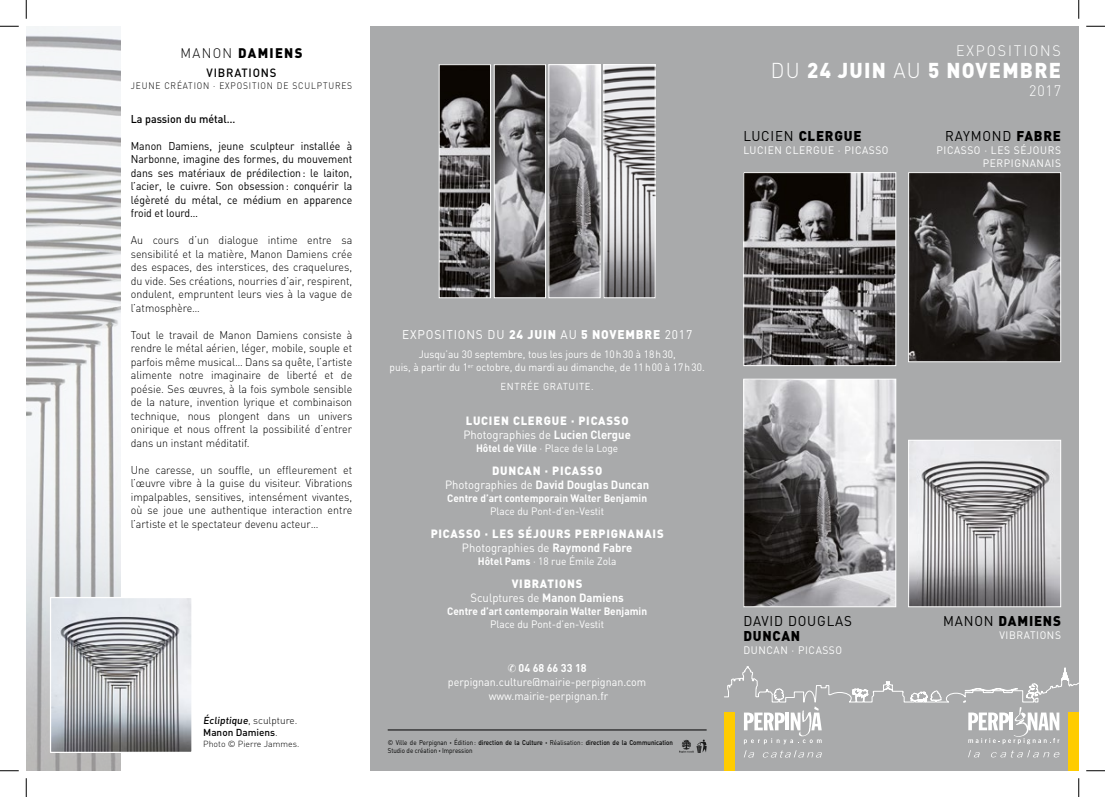
<style>
.page{position:relative;width:1105px;height:797px;background:#fff}
.page>*{position:absolute;margin:0;border:0;box-sizing:border-box;transform-origin:0 0}
.t1{font:900 21.25px "DIN";letter-spacing:.06em;color:#fff;scale:.95 1}
.t2{font:300 15px "DIN";letter-spacing:.13em;color:#fff;scale:.95 1}
.t3{font:900 14px "DIN";letter-spacing:.06em;color:#000;scale:.95 1}
.t4{font:14px "DIN";letter-spacing:.06em;color:#000;scale:.95 1}
.t5{font:900 13.75px "DIN";letter-spacing:.1em;color:#000;scale:.95 1}
.t6{font:12.5px "DIN";letter-spacing:.07em;color:#fff;scale:.95 1}
.t7{font:900 11.88px/14.4px "DIN";letter-spacing:.07em;color:#fff;scale:.95 1}
.t8{font:700 11.88px/14.4px "DIN";color:#fff;text-align:center;scale:.95 1}
.t9{font:11.88px/14.4px "DIN";color:#fff;text-align:center;scale:.95 1}
.t10{font:500 11.88px "DIN";letter-spacing:.07em;color:#000;scale:.95 1}
.t11{font:300 11.25px/13.5px "DIN";color:#000;text-align:justify;scale:.95 1}
.t12{font:11.25px/13.5px "DIN";color:#000;text-align:justify;scale:.93 1}
.t13{font:11.25px/13.8px "DIN";color:#fff;text-align:center;scale:.95 1}
.t14{font:500 11.25px "DIN";color:#000;scale:.95 1}
.t15{font:700 11.25px "DIN";color:#fff;scale:.95 1}
.t16{font:10.75px/12.9px "DIN";letter-spacing:.06em;color:#fff;text-align:right;scale:.95 1}
.t17{font:10.62px/13.8px "DIN";color:#fff;text-align:center;scale:.95 1}
.t18{font:700 10.62px "DIN";color:#fff;scale:.95 1}
.t19{font:500 10px/12px "DIN";color:#000}
.t20{font:10px "DIN";letter-spacing:.07em;color:#fff;scale:.95 1}
.t21{font:300 9.38px "DIN";letter-spacing:.1em;color:#000;scale:.9 1}
.t22{font:300 8.75px "DIN";color:#000}
.t23{font:6.88px/8.2px "DIN";color:#000;scale:.9 1}
.s1{font-weight:300}
.s2{font-weight:900}
.s3{font-weight:400}
.s4{font-weight:700}
.s5{font-weight:500}
</style>
<div class="page">
<div style="left:370px;top:26px;width:709px;height:744px;background:#a9aaab"></div>
<svg style="left:744px;top:750px;width:10px;height:7px"></svg>
<svg style="left:762px;top:750px;width:60px;height:7px"></svg>
<div style="left:724px;top:712px;width:11px;height:58px;background:#fc0"></div>
<svg style="left:724px;top:666px;width:355px;height:78px"></svg>
<svg style="left:968px;top:750px;width:12px;height:7px"></svg>
<svg style="left:991px;top:750px;width:69px;height:7px"></svg>
<div style="left:1068px;top:712px;width:11px;height:58px;background:#fc0"></div>
<hr style="left:388px;top:729px;width:319px;height:1px;background:#000">
<img style="left:745px;top:174px;width:149px;height:190px">
<div style="left:743px;top:172px;width:153px;height:194px;border:1px solid #fff"></div>
<img style="left:745px;top:381px;width:149px;height:224px">
<div style="left:743px;top:379px;width:153px;height:228px;border:1px solid #fff"></div>
<img style="left:910px;top:174px;width:149px;height:186px">
<div style="left:908px;top:172px;width:153px;height:190px;border:1px solid #fff"></div>
<img style="left:910px;top:442px;width:149px;height:163px">
<div style="left:908px;top:440px;width:153px;height:167px;border:1px solid #fff"></div>
<img style="left:26px;top:26px;width:94px;height:744px">
<img style="left:52px;top:599px;width:139px;height:152px">
<div style="left:50px;top:597px;width:143px;height:156px;border:1px solid #fff"></div>
<svg style="left:679px;top:739px;width:28px;height:14px"></svg>
<img style="left:441px;top:66px;width:48px;height:230px">
<div style="left:439px;top:64px;width:52px;height:234px;border:1px solid #fff"></div>
<img style="left:551px;top:66px;width:47px;height:230px">
<div style="left:549px;top:64px;width:51px;height:234px;border:1px solid #fff"></div>
<img style="left:496px;top:66px;width:48px;height:230px">
<div style="left:494px;top:64px;width:52px;height:234px;border:1px solid #fff"></div>
<img style="left:606px;top:66px;width:47px;height:230px">
<div style="left:604px;top:64px;width:51px;height:234px;border:1px solid #fff"></div>
<svg style="left:0;top:25px;width:19px;height:2px"></svg>
<svg style="left:1086px;top:25px;width:19px;height:2px"></svg>
<svg style="left:0;top:770px;width:19px;height:1px"></svg>
<svg style="left:1086px;top:770px;width:19px;height:1px"></svg>
<svg style="left:25px;top:0;width:2px;height:19px"></svg>
<svg style="left:25px;top:778px;width:2px;height:19px"></svg>
<svg style="left:1078px;top:0;width:1px;height:19px"></svg>
<svg style="left:1078px;top:778px;width:1px;height:19px"></svg>
<p class="t5" style="left:181px;top:44px;width:130px"><span class="s1">MANON</span> DAMIENS</p>
<p class="t10" style="left:207px;top:65px;width:75px">VIBRATIONS</p>
<p class="t21" style="left:131px;top:80px;width:248px">JEUNE CRÉATION · EXPOSITION DE SCULPTURES</p>
<p class="t14" style="left:131px;top:111px;width:112px">La passion du métal…</p>
<p class="t12" style="left:131px;top:139px;width:240px">Manon Damiens, jeune sculpteur installée à Narbonne, imagine des formes, du mouvement dans ses matériaux de prédilection: le laiton, l’acier, le cuivre. Son obsession: conquérir la légèreté du métal, ce médium en apparence froid et lourd…</p>
<p class="t11" style="left:131px;top:233px;width:235px">Au cours d’un dialogue intime entre sa sensibilité et la matière, Manon Damiens crée des espaces, des interstices, des craquelures, du vide. Ses créations, nourries d’air, respirent, ondulent, empruntent leurs vies à la vague de l’atmosphère…</p>
<p class="t11" style="left:131px;top:328px;width:235px">Tout le travail de Manon Damiens consiste à rendre le métal aérien, léger, mobile, souple et parfois même musical… Dans sa quête, l’artiste alimente notre imaginaire de liberté et de poésie. Ses œuvres, à la fois symbole sensible de la nature, invention lyrique et combinaison technique, nous plongent dans un univers onirique et nous offrent la possibilité d’entrer dans un instant méditatif.</p>
<p class="t11" style="left:131px;top:463px;width:235px">Une caresse, un souffle, un effleurement et l’œuvre vibre à la guise du visiteur. Vibrations impalpables, sensitives, intensément vivantes, où se joue une authentique interaction entre l’artiste et le spectateur devenu acteur…</p>
<p class="t6" style="left:402px;top:326px;width:307px">EXPOSITIONS DU <span class="s2">24 JUIN</span> AU <span class="s2">5 NOVEMBRE</span> 2017</p>
<p class="t17" style="left:390px;top:347px;width:333px">Jusqu’au 30 septembre, tous les jours de 10h30 à 18h30,<br>puis, à partir du 1<sup>er</sup> octobre, du mardi au dimanche, de 11h00 à 17h30.</p>
<p class="t20" style="left:500px;top:380px;width:100px">ENTRÉE GRATUITE.</p>
<p class="t7" style="left:463px;top:412px;width:178px">LUCIEN CLERGUE · PICASSO<br><span class="s3">Photographies de</span> <span class="s4">Lucien Clergue</span></p>
<p class="t17" style="left:476px;top:441px;width:151px"><span class="s4">Hôtel de Ville</span> · Place de la Loge</p>
<p class="t8" style="left:445px;top:462px;width:216px"><span class="s2">DUNCAN · PICASSO<br></span><span class="s3">Photographies de</span> David Douglas Duncan</p>
<p class="t18" style="left:447px;top:491px;width:212px">Centre d’art contemporain Walter Benjamin</p>
<p class="t17" style="left:490px;top:504px;width:122px">Place du Pont-d’en-Vestit</p>
<p class="t7" style="left:431px;top:525px;width:247px;text-align:center">PICASSO · LES SÉJOURS PERPIGNANAIS<br><span class="s3">Photographies de</span> <span class="s4">Raymond Fabre</span></p>
<p class="t17" style="left:478px;top:554px;width:147px"><span class="s4">Hôtel Pams</span> · 18 rue Émile Zola</p>
<p class="t9" style="left:470px;top:576px;width:163px"><span class="s2">VIBRATIONS<br></span>Sculptures de <span class="s4">Manon Damiens</span></p>
<p class="t18" style="left:447px;top:604px;width:212px">Centre d’art contemporain Walter Benjamin</p>
<p class="t17" style="left:490px;top:617px;width:122px">Place du Pont-d’en-Vestit</p>
<p class="t15" style="left:519px;top:660px;width:73px">04 68 66 33 18</p>
<p class="t13" style="left:448px;top:674px;width:210px">perpignan.culture@mairie-perpignan.com www.mairie-perpignan.fr</p>
<p class="t19" style="left:203px;top:714px;width:96px">Écliptique<span class="s1">, sculpture.<br></span>Manon Damiens<span class="s1">.</span></p>
<p class="t22" style="left:203px;top:738px;width:98px">Photo © Pierre Jammes.</p>
<p class="t23" style="left:388px;top:738px;width:318px">© Ville de Perpignan <span class="s2">·</span> Édition: <span class="s5">direction de la Culture</span> <span class="s2">·</span> Réalisation: <span class="s5">direction de la Communication<br></span>Studio de création <span class="s2">·</span> Impression</p>
<h2 class="t2" style="left:956px;top:41px;width:112px">EXPOSITIONS</h2>
<h1 class="t1" style="left:771px;top:56px;width:307px"><span class="s1">DU</span> 24 JUIN <span class="s1">AU</span> 5 NOVEMBRE</h1>
<h2 class="t2" style="left:1029px;top:81px;width:35px">2017</h2>
<p class="t3" style="left:743px;top:127px;width:126px"><span class="s3">LUCIEN</span> CLERGUE</p>
<p class="t16" style="left:743px;top:143px;width:154px">LUCIEN CLERGUE · PICASSO</p>
<p class="t4" style="left:945px;top:127px;width:123px">RAYMOND <span class="s2">FABRE</span></p>
<p class="t16" style="left:936px;top:143px;width:133px">PICASSO · LES SÉJOURS<br>PERPIGNANAIS</p>
<p class="t4" style="left:743px;top:612px;width:116px">DAVID DOUGLAS</p>
<p class="t3" style="left:743px;top:626px;width:61px">DUNCAN</p>
<p class="t16" style="left:743px;top:643px;width:106px">DUNCAN · PICASSO</p>
<p class="t3" style="left:943px;top:611px;width:126px"><span class="s3">MANON</span> DAMIENS</p>
<p class="t16" style="left:999px;top:628px;width:66px">VIBRATIONS</p>
</div>
